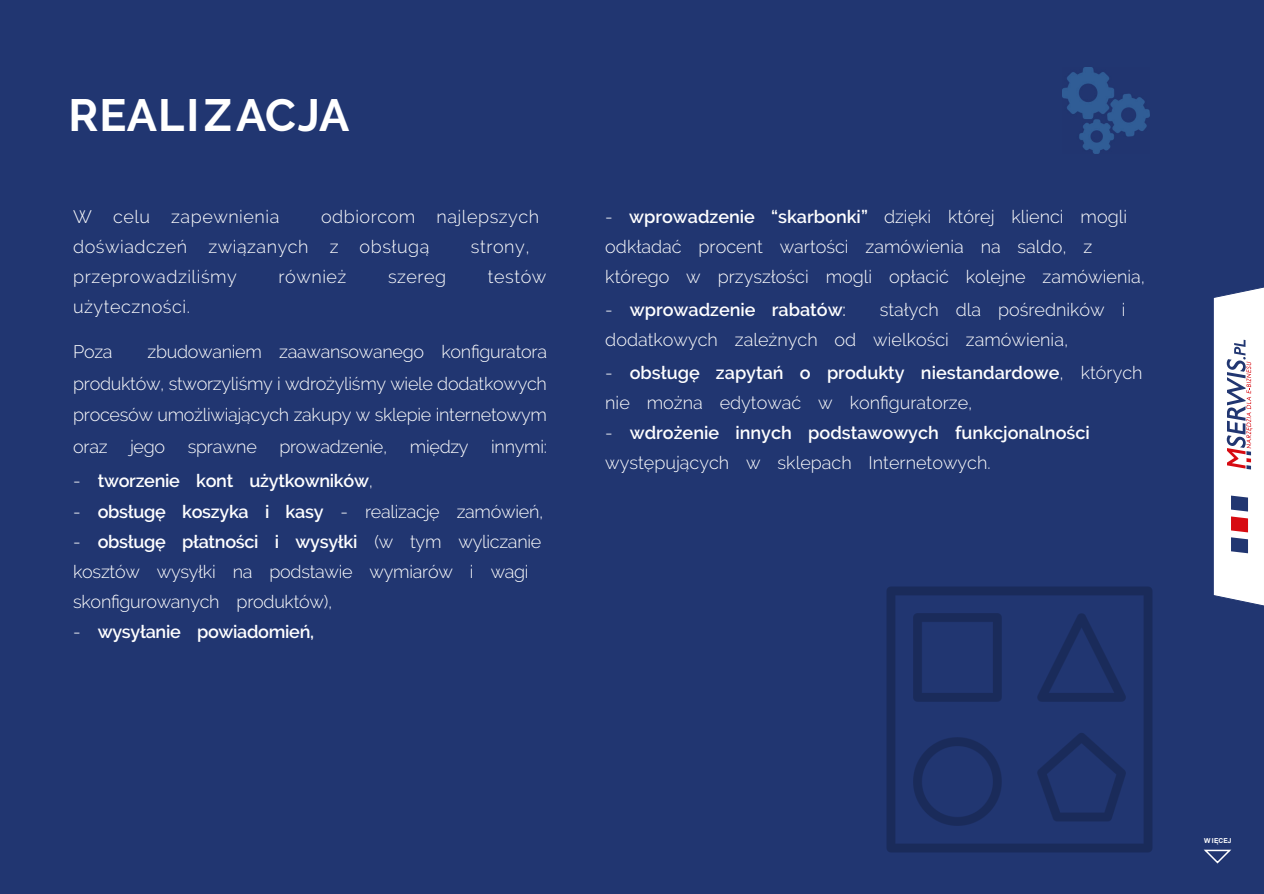
<style>
.page{position:relative;width:1264px;height:894px;background:#fff}
.page>*{position:absolute;margin:0;border:0;box-sizing:border-box;transform-origin:0 0}
.t1{font:700 45px "Raleway";letter-spacing:.025em;color:#fff}
.t2{font:300 18px/30px "Raleway";color:#fff}
.t3{font:600 18px/30px "Raleway";color:#fff}
.t4{font:300 18px/30px "Raleway";letter-spacing:.03em;color:#fff}
.t5{font:700 6.75px "Arial";color:#fff}
.s1{font-weight:300}
.s2{font-weight:600}
.s3{font-weight:400}
</style>
<div class="page">
<div style="left:0;top:0;width:1263px;height:893px;background:#213671"></div>
<svg style="left:1213px;top:287px;width:50px;height:319px;background:#dfdbe3"></svg>
<svg style="left:1203px;top:849px;width:29px;height:15px"></svg>
<img style="left:1062px;top:67px;width:86px;height:86px">
<img style="left:886px;top:586px;width:266px;height:265px">
<h1 class="t1" style="left:68px;top:89px;width:282px">REALIZACJA</h1>
<p class="t4" style="left:73px;top:202px;width:208px">W celu zapewnienia</p>
<p class="t4" style="left:73px;top:202px;width:467px;text-indent:248px">odbiorcom najlepszych doświadczeń związanych z obsługą</p>
<p class="t2" style="left:471px;top:232px;width:60px">strony,</p>
<p class="t4" style="left:73px;top:262px;width:165px">przeprowadziliśmy</p>
<p class="t4" style="left:278px;top:262px;width:69px">również</p>
<p class="t2" style="left:388px;top:262px;width:60px">szereg</p>
<p class="t2" style="left:488px;top:262px;width:60px">testów</p>
<p class="t4" style="left:73px;top:292px;width:118px">użyteczności.</p>
<p class="t2" style="left:73px;top:337px;width:41px">Poza</p>
<p class="t2" style="left:73px;top:336px;width:475px;line-height:31.5px;text-align:justify;text-indent:74px">zbudowaniem zaawansowanego konfiguratora produktów, stworzyliśmy i wdrożyliśmy wiele dodatkowych procesów umożliwiających zakupy w sklepie internetowym oraz</p>
<p class="t2" style="left:130px;top:431px;width:37px">jego</p>
<p class="t2" style="left:188px;top:431px;width:71px">sprawne</p>
<p class="t2" style="left:279px;top:431px;width:109px">prowadzenie,</p>
<p class="t2" style="left:410px;top:431px;width:60px">między</p>
<p class="t2" style="left:491px;top:431px;width:57px">innymi:</p>
<p class="t3" style="left:73px;top:466px;width:301px"><span class="s1">-</span> tworzenie kont użytkowników<span class="s1">,</span></p>
<p class="t2" style="left:73px;top:496px;width:471px">- <span class="s2">obsługę koszyka i kasy</span> - realizację zamówień,</p>
<p class="t2" style="left:73px;top:526px;width:469px">- <span class="s2">obsługę płatności i wysyłki</span> (w tym wyliczanie kosztów wysyłki na podstawie wymiarów i wagi skonfigurowanych produktów),</p>
<p class="t3" style="left:73px;top:616px;width:242px"><span class="s1">-</span> wysyłanie powiadomień,</p>
<p class="t2" style="left:605px;top:202px;width:541px">- <span class="s2">wprowadzenie “skarbonki”</span> dzięki której klienci mogli odkładać procent wartości zamówienia na saldo, z którego w przyszłości mogli opłacić kolejne zamówienia,</p>
<p class="t3" style="left:605px;top:295px;width:242px"><span class="s1">-</span> wprowadzenie rabatów<span class="s3">:</span></p>
<p class="t2" style="left:605px;top:295px;width:521px;text-indent:274px">stałych dla pośredników i dodatkowych zależnych od wielkości zamówienia,</p>
<p class="t2" style="left:605px;top:358px;width:539px">- <span class="s2">obsługę zapytań o produkty niestandardowe</span>, których nie można edytować w konfiguratorze,</p>
<p class="t3" style="left:605px;top:418px;width:486px"><span class="s1">-</span> wdrożenie innych podstawowych funkcjonalności <span class="s1">występujących w sklepach Internetowych.</span></p>
<p class="t5" style="left:1203px;top:837px;width:29px">W IĘCEJ</p>
</div>
